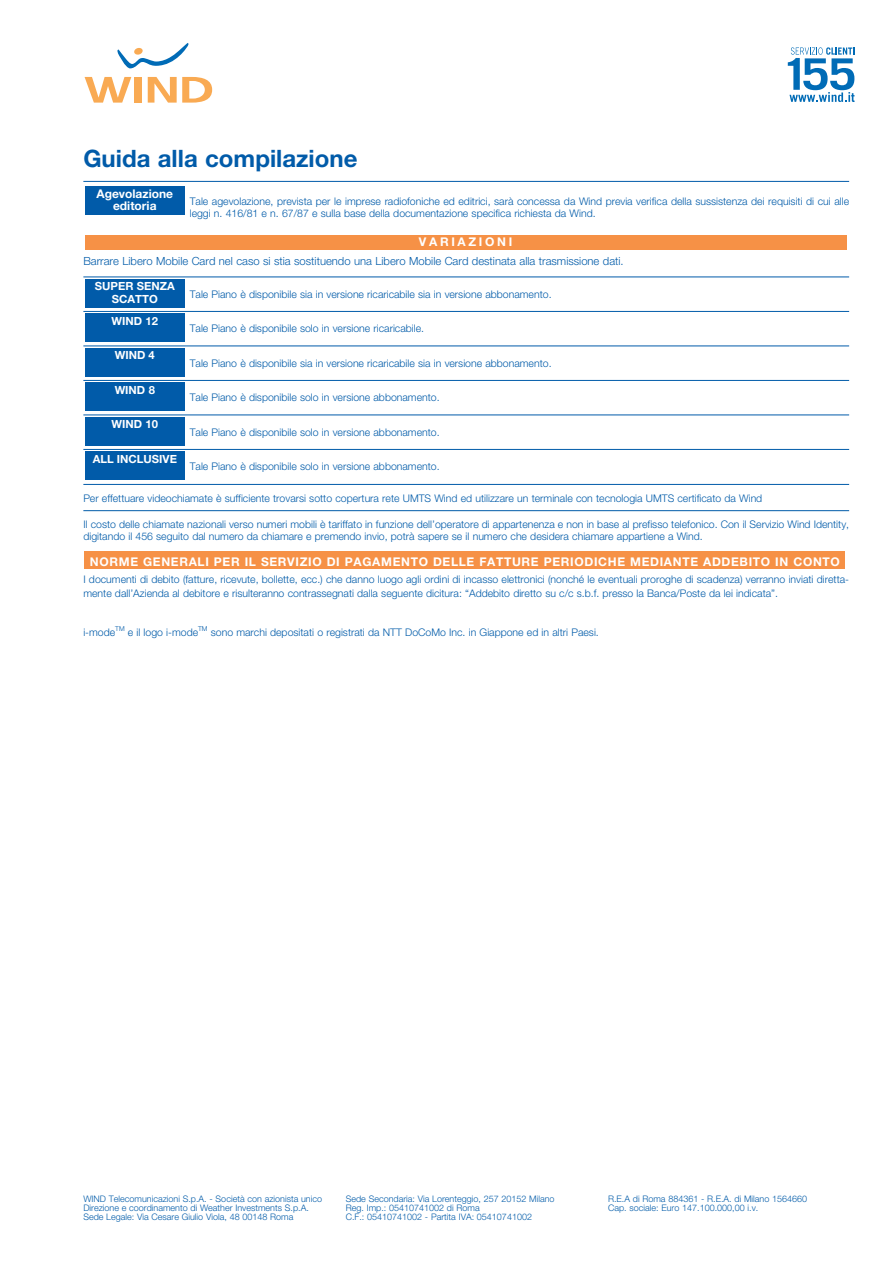
<style>
.page{position:relative;width:893px;height:1263px;background:#fff}
.page>*{position:absolute;margin:0;border:0;box-sizing:border-box;transform-origin:0 0}
.t1{font:700 24px "Helvetica Neue";color:#015ba9}
.t2{font:700 12px "Helvetica Neue";letter-spacing:.055em;color:#fff}
.t3{font:700 12px/12px "Helvetica Neue";color:#fff;text-align:center}
.t4{font:700 12px "Helvetica Neue";letter-spacing:.22em;color:#fff}
.t5{font:300 11.25px "Helvetica Neue";color:#015ba9}
.t6{font:700 11.25px/12.8px "Helvetica Neue";color:#fff;text-align:center}
.t7{font:300 10.5px/12px "Helvetica Neue";color:#015ba9}
.t8{font:300 9px/9px "Helvetica Neue";color:#015ba9}
.t9{font:300 6.75px "Helvetica Neue";color:#015ba9}
</style>
<div class="page">
<svg style="left:787px;top:47px;width:67px;height:55px"></svg>
<hr style="left:83px;top:181px;width:766px;height:1px;background:#015ba9">
<hr style="left:83px;top:277px;width:766px;height:1px;background:#015ba9">
<hr style="left:83px;top:311px;width:766px;height:1px;background:#015ba9">
<hr style="left:83px;top:346px;width:766px;height:1px;background:#015ba9">
<hr style="left:83px;top:380px;width:766px;height:1px;background:#015ba9">
<hr style="left:83px;top:415px;width:766px;height:1px;background:#015ba9">
<hr style="left:83px;top:449px;width:766px;height:1px;background:#015ba9">
<hr style="left:83px;top:484px;width:766px;height:1px;background:#015ba9">
<hr style="left:83px;top:510px;width:766px;height:1px;background:#015ba9">
<div style="left:85px;top:186px;width:100px;height:29px;background:#015ba9"></div>
<div style="left:85px;top:452px;width:100px;height:28px;background:#015ba9"></div>
<div style="left:85px;top:417px;width:100px;height:28px;background:#015ba9"></div>
<div style="left:85px;top:383px;width:100px;height:28px;background:#015ba9"></div>
<div style="left:85px;top:348px;width:100px;height:28px;background:#015ba9"></div>
<div style="left:85px;top:314px;width:100px;height:28px;background:#015ba9"></div>
<div style="left:85px;top:279px;width:100px;height:28px;background:#015ba9"></div>
<div style="left:85px;top:235px;width:761px;height:15px;background:#f69146"></div>
<div style="left:85px;top:552px;width:759px;height:17px;background:#f69146"></div>
<svg style="left:117px;top:43px;width:72px;height:25px"></svg>
<div style="left:135px;top:77px;width:7px;height:26px;background:#f9aa53"></div>
<svg style="left:148px;top:77px;width:64px;height:26px"></svg>
<svg style="left:85px;top:77px;width:46px;height:26px"></svg>
<h1 class="t1" style="left:83px;top:150px;width:276px">Guida alla compilazione</h1>
<p class="t7" style="left:190px;top:196px;width:661px">Tale agevolazione, prevista per le imprese radiofoniche ed editrici, sarà concessa da Wind previa verifica della sussistenza dei requisiti di cui alle leggi n. 416/81 e n. 67/87 e sulla base della documentazione specifica richiesta da Wind.</p>
<p class="t5" style="left:83px;top:257px;width:542px">Barrare Libero Mobile Card nel caso si stia sostituendo una Libero Mobile Card destinata alla trasmissione dati.</p>
<p class="t7" style="left:190px;top:289px;width:363px">Tale Piano è disponibile sia in versione ricaricabile sia in versione abbonamento.</p>
<p class="t7" style="left:190px;top:324px;width:236px">Tale Piano è disponibile solo in versione ricaricabile.</p>
<p class="t7" style="left:190px;top:358px;width:363px">Tale Piano è disponibile sia in versione ricaricabile sia in versione abbonamento.</p>
<p class="t7" style="left:190px;top:393px;width:251px">Tale Piano è disponibile solo in versione abbonamento.</p>
<p class="t7" style="left:190px;top:427px;width:251px">Tale Piano è disponibile solo in versione abbonamento.</p>
<p class="t7" style="left:190px;top:462px;width:251px">Tale Piano è disponibile solo in versione abbonamento.</p>
<p class="t7" style="left:83px;top:493px;width:680px">Per effettuare videochiamate è sufficiente trovarsi sotto copertura rete UMTS Wind ed utilizzare un terminale con tecnologia UMTS certificato da Wind</p>
<p class="t7" style="left:83px;top:519px;width:767px">Il costo delle chiamate nazionali verso numeri mobili è tariffato in funzione dell’operatore di appartenenza e non in base al prefisso telefonico. Con il Servizio Wind Identity, digitando il 456 seguito dal numero da chiamare e premendo invio, potrà sapere se il numero che desidera chiamare appartiene a Wind.</p>
<p class="t7" style="left:83px;top:573px;width:767px;line-height:14.2px">I documenti di debito (fatture, ricevute, bollette, ecc.) che danno luogo agli ordini di incasso elettronici (nonché le eventuali proroghe di scadenza) verranno inviati diretta&shy;mente dall’Azienda al debitore e risulteranno contrassegnati dalla seguente dicitura: “Addebito diretto su c/c s.b.f. presso la Banca/Poste da lei indicata”.</p>
<p class="t7" style="left:83px;top:627px;width:33px">i-mode</p>
<p class="t9" style="left:115px;top:626px;width:11px">TM</p>
<p class="t7" style="left:128px;top:627px;width:72px">e il logo i-mode</p>
<p class="t9" style="left:198px;top:626px;width:11px">TM</p>
<p class="t7" style="left:211px;top:627px;width:389px">sono marchi depositati o registrati da NTT DoCoMo Inc. in Giappone ed in altri Paesi.</p>
<p class="t3" style="left:96px;top:189px;width:78px">Agevolazione editoria</p>
<p class="t4" style="left:419px;top:237px;width:95px">VARIAZIONI</p>
<p class="t6" style="left:95px;top:281px;width:81px">SUPER SENZA<br>SCATTO</p>
<p class="t6" style="left:112px;top:315px;width:48px">WIND 12</p>
<p class="t6" style="left:115px;top:350px;width:41px">WIND 4</p>
<p class="t6" style="left:115px;top:384px;width:42px">WIND 8</p>
<p class="t6" style="left:112px;top:419px;width:48px">WIND 10</p>
<p class="t6" style="left:93px;top:453px;width:86px">ALL INCLUSIVE</p>
<p class="t2" style="left:90px;top:557px;width:751px">NORME GENERALI PER IL SERVIZIO DI PAGAMENTO DELLE FATTURE PERIODICHE MEDIANTE ADDEBITO IN CONTO</p>
<p class="t8" style="left:83px;top:1195px;width:240px">WIND Telecomunicazioni S.p.A. - Società con azionista unico<br>Direzione e coordinamento di Weather Investments S.p.A.<br>Sede Legale: Via Cesare Giulio Viola, 48 00148 Roma</p>
<p class="t8" style="left:346px;top:1195px;width:210px">Sede Secondaria: Via Lorenteggio, 257 20152 Milano<br>Reg. Imp.: 05410741002 di Roma<br>C.F.: 05410741002 - Partita IVA: 05410741002</p>
<p class="t8" style="left:608px;top:1195px;width:201px">R.E.A di Roma 884361 - R.E.A. di Milano 1564660<br>Cap. sociale: Euro 147.100.000,00 i.v.</p>
</div>
